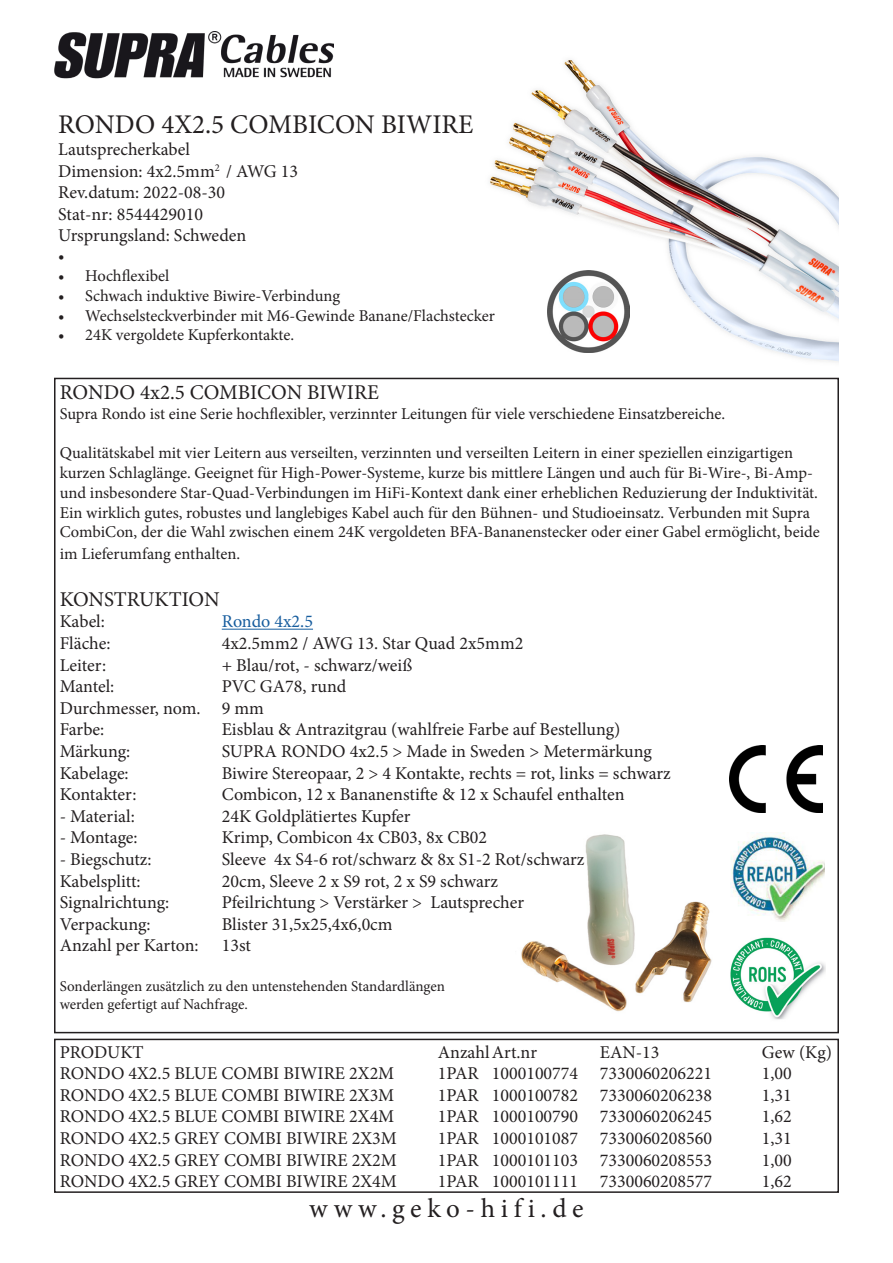
<style>
.page{position:relative;width:893px;height:1263px;background:#fff}
.page>*{position:absolute;margin:0;border:0;box-sizing:border-box;transform-origin:0 0}
.t1{font:27px "Minion Pro";color:#231f20}
.t2{font:27px "Minion Pro";letter-spacing:.21em;color:#231f20}
.t3{font:21px "Minion Pro";color:#231f20}
.t4{font:18px/21.6px "Minion Pro";color:#231f20}
.t5{font:18px "Minion Pro";color:#175d9e}
.t6{font:16.5px/19.8px "Minion Pro";color:#231f20}
.t7{font:15px "Minion Pro";color:#231f20}
</style>
<div class="page">
<img style="left:489px;top:59px;width:350px;height:303px">
<img style="left:521px;top:834px;width:191px;height:178px">
<hr style="left:222px;top:629px;width:91px;height:1px;background:#175d9e">
<img style="left:54px;top:32px;width:280px;height:47px">
<div style="left:54px;top:1039px;width:785px;height:154px;border:2px solid #231f20"></div>
<img style="left:547px;top:270px;width:82px;height:82px">
<img style="left:730px;top:937px;width:95px;height:83px">
<img style="left:729px;top:746px;width:93px;height:66px">
<img style="left:730px;top:832px;width:94px;height:90px">
<p class="t1" style="left:58px;top:107px;width:417px">RONDO 4X2.5 COMBICON BIWIRE</p>
<p class="t4" style="left:58px;top:139px;width:133px">Lautsprecherkabel</p>
<p class="t4" style="left:58px;top:160px;width:241px">Dimension: 4x2.5mm<sup>2</sup> / AWG 13</p>
<p class="t4" style="left:58px;top:182px;width:169px">Rev.datum: 2022-08-30</p>
<p class="t4" style="left:58px;top:203px;width:146px">Stat-nr: 8544429010</p>
<p class="t4" style="left:58px;top:225px;width:190px">Ursprungsland: Schweden</p>
<p class="t6" style="left:58px;top:246px;width:8px">•</p>
<p class="t6" style="left:58px;top:266px;width:113px">• Hochflexibel</p>
<p class="t6" style="left:58px;top:286px;width:283px">• Schwach induktive Biwire-Verbindung</p>
<p class="t6" style="left:58px;top:305px;width:438px">• Wechselsteckverbinder mit M6-Gewinde Banane/Flachstecker</p>
<p class="t6" style="left:58px;top:325px;width:237px">• 24K vergoldete Kupferkontakte.</p>
<p class="t3" style="left:60px;top:378px;width:321px">RONDO 4x2.5 COMBICON BIWIRE</p>
<p class="t6" style="left:60px;top:403px;width:667px">Supra Rondo ist eine Serie hochflexibler, verzinnter Leitungen für viele verschiedene Einsatzbereiche.</p>
<p class="t6" style="left:60px;top:443px;width:762px">Qualitätskabel mit vier Leitern aus verseilten, verzinnten und verseilten Leitern in einer speziellen einzigartigen kurzen Schlaglänge. Geeignet für High-Power-Systeme, kurze bis mittlere Längen und auch für Bi-Wire-, Bi-Amp&shy;und insbesondere Star-Quad-Verbindungen im HiFi-Kontext dank einer erheblichen Reduzierung der Induktivität.<br>Ein wirklich gutes, robustes und langlebiges Kabel auch für den Bühnen- und Studioeinsatz. Verbunden mit Supra CombiCon, der die Wahl zwischen einem 24K vergoldeten BFA-Bananenstecker oder einer Gabel ermöglicht, beide</p>
<p class="t6" style="left:60px;top:544px;width:182px">im Lieferumfang enthalten.</p>
<p class="t3" style="left:60px;top:585px;width:161px">KONSTRUKTION</p>
<p class="t4" style="left:60px;top:611px;width:47px">Kabel:</p>
<p class="t5" style="left:222px;top:609px;width:93px">Rondo 4x2.5</p>
<p class="t4" style="left:60px;top:632px;width:52px">Fläche:</p>
<p class="t4" style="left:222px;top:632px;width:303px">4x2.5mm2 / AWG 13. Star Quad 2x5mm2</p>
<p class="t4" style="left:60px;top:654px;width:48px">Leiter:</p>
<p class="t4" style="left:222px;top:654px;width:192px">+ Blau/rot, - schwarz/weiß</p>
<p class="t4" style="left:60px;top:676px;width:56px">Mantel:</p>
<p class="t4" style="left:222px;top:676px;width:126px">PVC GA78, rund</p>
<p class="t4" style="left:60px;top:697px;width:206px">Durchmesser, nom. 9 mm<br>Farbe:</p>
<p class="t4" style="left:222px;top:719px;width:400px">Eisblau &amp; Antrazitgrau (wahlfreie Farbe auf Bestellung)</p>
<p class="t4" style="left:60px;top:740px;width:72px">Märkung:</p>
<p class="t4" style="left:222px;top:740px;width:432px">SUPRA RONDO 4x2.5 &gt; Made in Sweden &gt; Metermärkung</p>
<p class="t4" style="left:60px;top:762px;width:70px">Kabelage:</p>
<p class="t4" style="left:222px;top:762px;width:450px">Biwire Stereopaar, 2 &gt; 4 Kontakte, rechts = rot, links = schwarz</p>
<p class="t4" style="left:60px;top:784px;width:78px">Kontakter:</p>
<p class="t4" style="left:222px;top:784px;width:404px">Combicon, 12 x Bananenstifte &amp; 12 x Schaufel enthalten</p>
<p class="t4" style="left:60px;top:805px;width:77px">- Material:</p>
<p class="t4" style="left:222px;top:805px;width:190px">24K Goldplätiertes Kupfer</p>
<p class="t4" style="left:60px;top:827px;width:79px">- Montage:</p>
<p class="t4" style="left:222px;top:827px;width:267px">Krimp, Combicon 4x CB03, 8x CB02</p>
<p class="t4" style="left:60px;top:848px;width:93px">- Biegschutz:</p>
<p class="t4" style="left:222px;top:848px;width:364px">Sleeve 4x S4-6 rot/schwarz &amp; 8x S1-2 Rot/schwarz</p>
<p class="t4" style="left:60px;top:870px;width:82px">Kabelsplitt:</p>
<p class="t4" style="left:222px;top:870px;width:278px">20cm, Sleeve 2 x S9 rot, 2 x S9 schwarz</p>
<p class="t4" style="left:60px;top:892px;width:111px">Signalrichtung:</p>
<p class="t4" style="left:222px;top:892px;width:304px">Pfeilrichtung &gt; Verstärker &gt; Lautsprecher</p>
<p class="t4" style="left:60px;top:913px;width:92px">Verpackung:</p>
<p class="t4" style="left:222px;top:913px;width:172px">Blister 31,5x25,4x6,0cm</p>
<p class="t4" style="left:60px;top:935px;width:140px">Anzahl per Karton:</p>
<p class="t4" style="left:222px;top:935px;width:31px">13st</p>
<p class="t7" style="left:60px;top:976px;width:387px">Sonderlängen zusätzlich zu den untenstehenden Standardlängen</p>
<p class="t7" style="left:60px;top:994px;width:190px">werden gefertigt auf Nachfrage.</p>
<p class="t4" style="left:60px;top:1041px;width:85px">PRODUKT</p>
<p class="t4" style="left:438px;top:1041px;width:101px">AnzahlArt.nr</p>
<p class="t4" style="left:600px;top:1041px;width:61px">EAN-13</p>
<p class="t4" style="left:762px;top:1041px;width:72px">Gew (Kg)</p>
<p class="t4" style="left:60px;top:1063px;width:336px">RONDO 4X2.5 BLUE COMBI BIWIRE 2X2M</p>
<p class="t4" style="left:438px;top:1063px;width:276px">1PAR 1000100774 7330060206221</p>
<p class="t4" style="left:762px;top:1063px;width:32px">1,00</p>
<p class="t4" style="left:60px;top:1084px;width:336px">RONDO 4X2.5 BLUE COMBI BIWIRE 2X3M</p>
<p class="t4" style="left:438px;top:1084px;width:276px">1PAR 1000100782 7330060206238</p>
<p class="t4" style="left:762px;top:1084px;width:32px">1,31</p>
<p class="t4" style="left:60px;top:1106px;width:336px">RONDO 4X2.5 BLUE COMBI BIWIRE 2X4M</p>
<p class="t4" style="left:438px;top:1106px;width:276px">1PAR 1000100790 7330060206245</p>
<p class="t4" style="left:762px;top:1106px;width:32px">1,62</p>
<p class="t4" style="left:60px;top:1127px;width:339px">RONDO 4X2.5 GREY COMBI BIWIRE 2X3M</p>
<p class="t4" style="left:438px;top:1127px;width:276px">1PAR 1000101087 7330060208560</p>
<p class="t4" style="left:762px;top:1127px;width:32px">1,31</p>
<p class="t4" style="left:60px;top:1149px;width:339px">RONDO 4X2.5 GREY COMBI BIWIRE 2X2M</p>
<p class="t4" style="left:438px;top:1149px;width:276px">1PAR 1000101103 7330060208553</p>
<p class="t4" style="left:762px;top:1149px;width:32px">1,00</p>
<p class="t4" style="left:60px;top:1171px;width:339px">RONDO 4X2.5 GREY COMBI BIWIRE 2X4M</p>
<p class="t4" style="left:438px;top:1171px;width:276px">1PAR 1000101111 7330060208577</p>
<p class="t4" style="left:762px;top:1171px;width:32px">1,62</p>
<p class="t2" style="left:309px;top:1190px;width:276px">www.geko-hifi.de</p>
</div>
